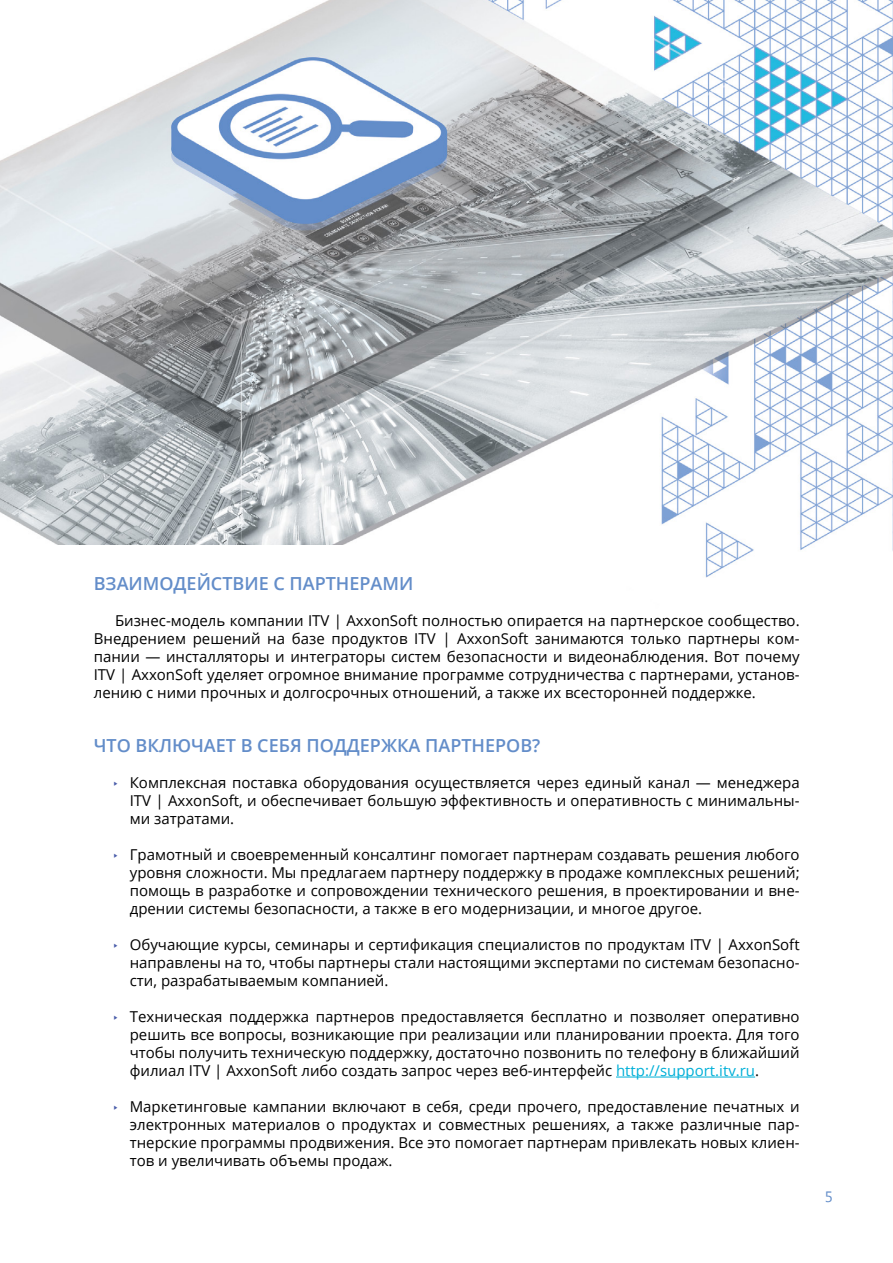
<style>
.page{position:relative;width:893px;height:1263px;background:#fff}
.page>*{position:absolute;margin:0;border:0;box-sizing:border-box;transform-origin:0 0}
.t1{font:600 18px "Open Sans";color:#638dc9}
.t2{font:15px/18px "Open Sans";color:#000;text-align:justify}
.t3{font:15px "Segoe UI";color:#638dc9}
.s1{font-family:"SFUI Text";font-weight:300;color:#4b5eaa}
.s2{color:#00b0d8}
</style>
<div class="page">
<img style="left:0;top:0;width:893px;height:578px">
<div style="left:50px;top:545px;width:504px;height:180px;background:#fff"></div>
<hr style="left:616px;top:1077px;width:139px;height:1px;background:#00b0d8">
<p class="t1" style="left:94px;top:571px;width:321px">ВЗАИМОДЕЙСТВИЕ С ПАРТНЕРАМИ</p>
<p class="t2" style="left:94px;top:611px;width:707px;text-indent:21px">Бизнес-модель компании ITV | AxxonSoft полностью опирается на партнерское сообщество.<br>Внедрением решений на базе продуктов ITV | AxxonSoft занимаются только партнеры ком&shy;пании — инсталляторы и интеграторы систем безопасности и видеонаблюдения. Вот почему ITV | AxxonSoft уделяет огромное внимание программе сотрудничества с партнерами, установ&shy;лению с ними прочных и долгосрочных отношений, а также их всесторонней поддержке.</p>
<p class="t1" style="left:94px;top:733px;width:448px">ЧТО ВКЛЮЧАЕТ В СЕБЯ ПОДДЕРЖКА ПАРТНЕРОВ?</p>
<p class="t2" style="left:130px;top:773px;width:671px;text-indent:-18px"><span class="s1">‣</span> Комплексная поставка оборудования осуществляется через единый канал — менеджера ITV | AxxonSoft, и обеспечивает большую эффективность и оперативность с минимальны&shy;ми затратами.</p>
<p class="t2" style="left:130px;top:845px;width:671px;text-indent:-18px"><span class="s1">‣</span> Грамотный и своевременный консалтинг помогает партнерам создавать решения любого уровня сложности. Мы предлагаем партнеру поддержку в продаже комплексных решений; помощь в разработке и сопровождении технического решения, в проектировании и вне&shy;дрении системы безопасности, а также в его модернизации, и многое другое.</p>
<p class="t2" style="left:130px;top:935px;width:671px;text-indent:-18px"><span class="s1">‣</span> Обучающие курсы, семинары и сертификация специалистов по продуктам ITV | AxxonSoft направлены на то, чтобы партнеры стали настоящими экспертами по системам безопасно&shy;сти, разрабатываемым компанией.</p>
<p class="t2" style="left:130px;top:1007px;width:671px;text-indent:-18px"><span class="s1">‣</span> Техническая поддержка партнеров предоставляется бесплатно и позволяет оперативно решить все вопросы, возникающие при реализации или планировании проекта. Для того чтобы получить техническую поддержку, достаточно позвонить по телефону в ближайший филиал ITV | AxxonSoft либо создать запрос через веб-интерфейс <span class="s2">http://support.itv.ru</span>.</p>
<p class="t2" style="left:130px;top:1097px;width:671px;text-indent:-18px"><span class="s1">‣</span> Маркетинговые кампании включают в себя, среди прочего, предоставление печатных и электронных материалов о продуктах и совместных решениях, а также различные пар&shy;тнерские программы продвижения. Все это помогает партнерам привлекать новых клиен&shy;тов и увеличивать объемы продаж.</p>
<p class="t3" style="left:825px;top:1186px;width:10px">5</p>
</div>
